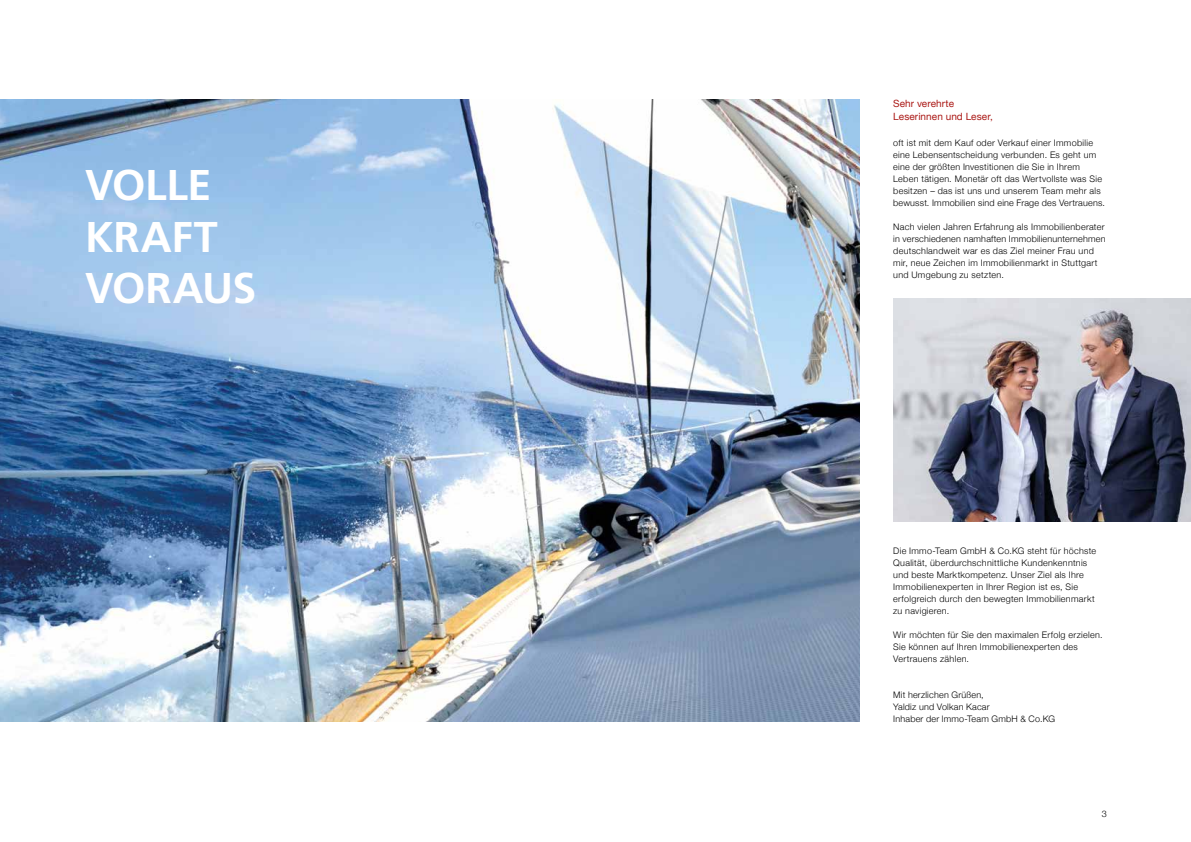
<style>
.page{position:relative;width:1191px;height:842px;background:#fff}
.page>*{position:absolute;margin:0;border:0;box-sizing:border-box;transform-origin:0 0}
.t1{font:700 43px/51.6px "Frutiger";letter-spacing:-.01em;color:#fff}
.t2{font:10px/13px "Helvetica Neue";letter-spacing:.005em;color:#ab1a17}
.t3{font:300 9px/12px "Helvetica Neue";letter-spacing:.03em;color:#000}
</style>
<div class="page">
<img style="left:595px;top:100px;width:264px;height:622px">
<img style="left:893px;top:298px;width:298px;height:224px">
<img style="left:0;top:100px;width:595px;height:622px">
<h1 class="t1" style="left:85px;top:161px;width:173px">VOLLE<br>KRAFT<br>VORAUS</h1>
<p class="t2" style="left:893px;top:98px;width:101px">Sehr verehrte<br>Leserinnen und Leser,</p>
<p class="t3" style="left:893px;top:137px;width:213px">oft ist mit dem Kauf oder Verkauf einer Immobilie eine Lebensentscheidung verbunden. Es geht um eine der größten Investitionen die Sie in Ihrem Leben tätigen. Monetär oft das Wertvollste was Sie besitzen – das ist uns und unserem Team mehr als bewusst. Immobilien sind eine Frage des Vertrauens.</p>
<p class="t3" style="left:893px;top:221px;width:214px">Nach vielen Jahren Erfahrung als Immobilienberater in verschiedenen namhaften Immobilienunternehmen deutschlandweit war es das Ziel meiner Frau und mir, neue Zeichen im Immobilienmarkt in Stuttgart und Umgebung zu setzten.</p>
<p class="t3" style="left:893px;top:545px;width:204px">Die Immo-Team GmbH &amp; Co.KG steht für höchste Qualität, überdurchschnittliche Kundenkenntnis und beste Marktkompetenz. Unser Ziel als Ihre Immobilienexperten in Ihrer Region ist es, Sie erfolgreich durch den bewegten Immobilienmarkt zu navigieren.</p>
<p class="t3" style="left:893px;top:629px;width:211px">Wir möchten für Sie den maximalen Erfolg erzielen.<br>Sie können auf Ihren Immobilienexperten des<br>Vertrauens zählen.</p>
<p class="t3" style="left:893px;top:689px;width:163px">Mit herzlichen Grüßen,<br>Yaldiz und Volkan Kacar<br>Inhaber der lmmo-Team GmbH &amp; Co.KG</p>
<p class="t3" style="left:1101px;top:808px;width:7px">3</p>
</div>
